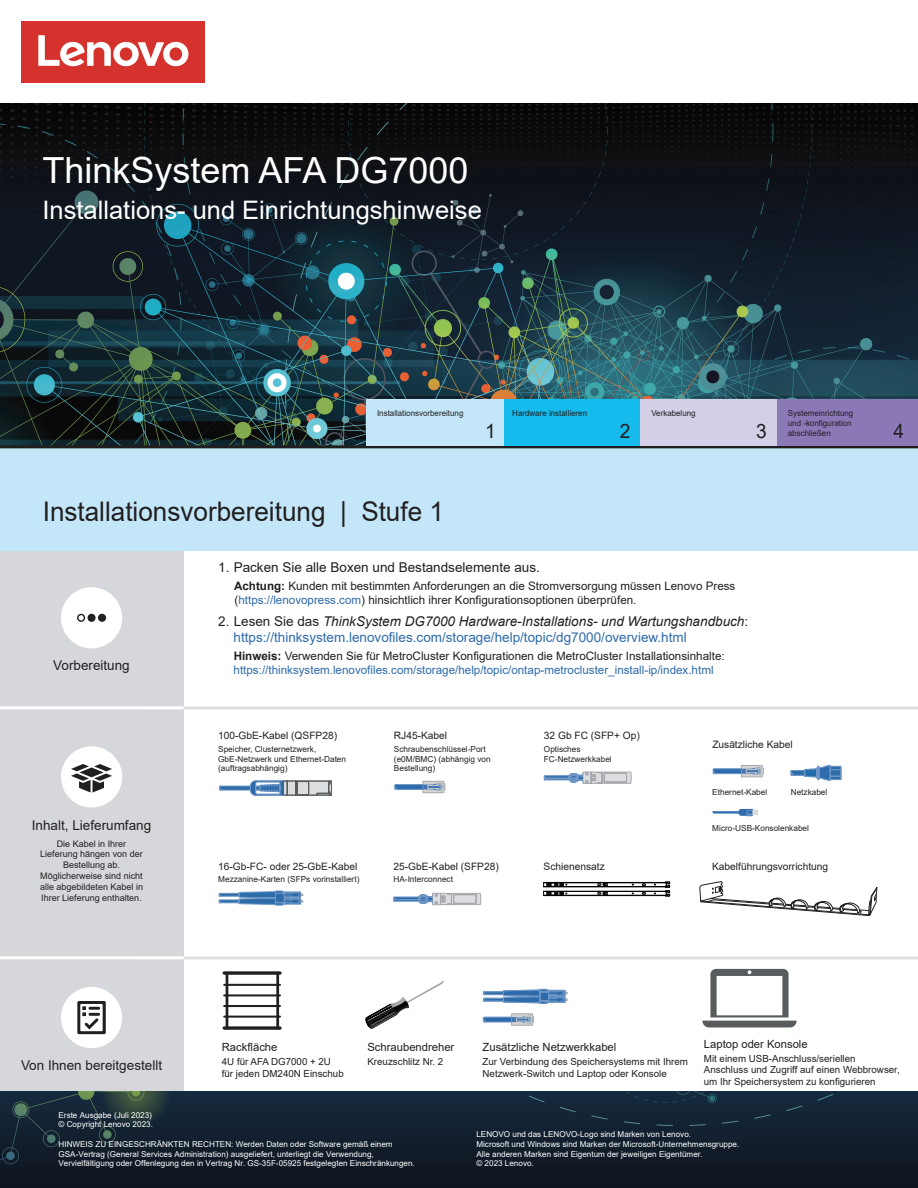
<style>
.page{position:relative;width:918px;height:1188px;background:#fff}
.page>*{position:absolute;margin:0;border:0;box-sizing:border-box;transform-origin:0 0}
.t1{font:36px "Arial";color:#fff}
.t2{font:27px "Arial";color:#221f21}
.t3{font:25.5px "Arial";color:#fff}
.t4{font:19.8px "Arial";color:#221f21}
.t5{font:13.5px/16.2px "Arial";color:#2d6aaa}
.t6{font:13.5px "Arial";color:#221f21}
.t7{font:11.62px/14px "Arial";color:#2d6aaa}
.t8{font:11.62px/14px "Arial";color:#221f21}
.t9{font:11.25px "Arial";color:#221f21}
.t10{font:10.2px "Arial";color:#221f21}
.t11{font:9.75px/11.7px "Arial";color:#221f21}
.t12{font:9px/10.8px "Arial";color:#221f21;text-align:center}
.t13{font:8.25px/9.9px "Arial";color:#221f21}
.t14{font:8.1px/9.8px "Arial";color:#fff}
.s1{font-weight:700}
.s2{color:#2d6aaa}
.s3{color:#221f21}
.s4{font-style:italic;color:#221f21}
.s5{font-weight:700;color:#221f21}
</style>
<div class="page">
<div style="left:0;top:540px;width:183px;height:552px;background:#d6d7da"></div>
<div style="left:0;top:448px;width:918px;height:103px;background:#c3e7f8"></div>
<div style="left:61px;top:746px;width:61px;height:62px;background:#fff;border-radius:50%"></div>
<svg style="left:71px;top:764px;width:41px;height:29px"></svg>
<hr style="left:143px;top:707px;width:775px;height:3px;background:#dee0e1">
<hr style="left:0;top:706px;width:184px;height:3px;background:#fff">
<hr style="left:143px;top:957px;width:775px;height:3px;background:#dee0e1">
<hr style="left:0;top:956px;width:184px;height:3px;background:#fff">
<div style="left:61px;top:987px;width:61px;height:61px;background:#fff;border-radius:50%"></div>
<svg style="left:77px;top:1001px;width:29px;height:33px"></svg>
<div style="left:61px;top:587px;width:61px;height:61px;background:#fff;border-radius:50%"></div>
<div style="left:77px;top:614px;width:8px;height:8px;border:1px solid #221f21;border-radius:50%"></div>
<div style="left:88px;top:614px;width:7px;height:7px;background:#221f21;border-radius:50%"></div>
<div style="left:88px;top:614px;width:8px;height:8px;border:1px solid #221f21;border-radius:50%"></div>
<div style="left:99px;top:614px;width:6px;height:7px;background:#221f21;border-radius:50%"></div>
<div style="left:98px;top:614px;width:8px;height:8px;border:1px solid #221f21;border-radius:50%"></div>
<svg style="left:395px;top:781px;width:50px;height:12px"></svg>
<svg style="left:219px;top:781px;width:113px;height:14px"></svg>
<svg style="left:791px;top:766px;width:50px;height:14px"></svg>
<svg style="left:713px;top:765px;width:50px;height:12px"></svg>
<svg style="left:712px;top:809px;width:46px;height:7px"></svg>
<hr style="left:544px;top:887px;width:123px;height:1px;background:#040403">
<hr style="left:544px;top:886px;width:123px;height:1px;background:#040403">
<hr style="left:544px;top:883px;width:123px;height:1px;background:#040403">
<hr style="left:544px;top:882px;width:123px;height:1px;background:#040403">
<svg style="left:642px;top:883px;width:4px;height:3px"></svg>
<hr style="left:544px;top:895px;width:123px;height:1px;background:#040403">
<hr style="left:544px;top:891px;width:123px;height:1px;background:#040403">
<svg style="left:642px;top:892px;width:4px;height:3px"></svg>
<svg style="left:665px;top:882px;width:6px;height:15px"></svg>
<svg style="left:597px;top:883px;width:11px;height:12px"></svg>
<svg style="left:544px;top:883px;width:23px;height:12px"></svg>
<svg style="left:699px;top:881px;width:178px;height:35px"></svg>
<svg style="left:219px;top:891px;width:84px;height:14px"></svg>
<svg style="left:393px;top:892px;width:88px;height:14px"></svg>
<svg style="left:544px;top:771px;width:87px;height:13px"></svg>
<svg style="left:702px;top:969px;width:95px;height:58px"></svg>
<hr style="left:226px;top:974px;width:2px;height:55px;background:#221f21">
<hr style="left:276px;top:974px;width:3px;height:55px;background:#221f21">
<svg style="left:224px;top:971px;width:56px;height:4px"></svg>
<hr style="left:224px;top:984px;width:56px;height:2px;background:#221f21">
<hr style="left:224px;top:994px;width:56px;height:2px;background:#221f21">
<hr style="left:224px;top:1005px;width:56px;height:2px;background:#221f21">
<hr style="left:224px;top:1016px;width:56px;height:2px;background:#221f21">
<svg style="left:224px;top:1026px;width:56px;height:4px"></svg>
<svg style="left:483px;top:1014px;width:51px;height:11px"></svg>
<svg style="left:483px;top:989px;width:84px;height:15px"></svg>
<img style="left:0;top:104px;width:918px;height:341px">
<hr style="left:0;top:445px;width:918px;height:3px;background:#211e20">
<div style="left:21px;top:21px;width:184px;height:61px;background:#d5322d"></div>
<svg style="left:38px;top:35px;width:150px;height:31px"></svg>
<div style="left:504px;top:399px;width:137px;height:46px;background:#15bbec"></div>
<div style="left:641px;top:399px;width:137px;height:46px;background:#d4cee6"></div>
<div style="left:778px;top:399px;width:140px;height:46px;background:#8b78b7"></div>
<div style="left:367px;top:399px;width:137px;height:46px;background:#c3e7f8"></div>
<img style="left:0;top:1092px;width:918px;height:96px">
<svg style="left:365px;top:981px;width:79px;height:48px"></svg>
<h1 class="t1" style="left:42px;top:146px;width:428px">ThinkSystem AFA DG7000</h1>
<h3 class="t3" style="left:42px;top:192px;width:441px">Installations- und Einrichtungshinweise</h3>
<p class="t13" style="left:377px;top:408px;width:88px">Installationsvorbereitung</p>
<p class="t13" style="left:512px;top:408px;width:76px">Hardware installieren</p>
<p class="t13" style="left:651px;top:408px;width:46px">Verkabelung</p>
<p class="t13" style="left:788px;top:409px;width:67px">Systemeinrichtung und -konfiguration</p>
<h3 class="t4" style="left:620px;top:418px;width:12px">2</h3>
<p class="t13" style="left:788px;top:428px;width:44px">abschließen</p>
<h3 class="t4" style="left:485px;top:418px;width:12px">1</h3>
<h3 class="t4" style="left:756px;top:418px;width:12px">3</h3>
<h3 class="t4" style="left:893px;top:418px;width:12px">4</h3>
<h2 class="t2" style="left:43px;top:493px;width:403px">Installationsvorbereitung | Stufe 1</h2>
<h3 class="t6" style="left:53px;top:656px;width:78px">Vorbereitung</h3>
<h3 class="t6" style="left:32px;top:816px;width:121px">Inhalt, Lieferumfang</h3>
<p class="t12" style="left:40px;top:838px;width:105px">Die Kabel in Ihrer<br>Lieferung hängen von der<br>Bestellung ab.<br>Möglicherweise sind nicht alle abgebildeten Kabel in<br>Ihrer Lieferung enthalten.</p>
<h3 class="t6" style="left:21px;top:1056px;width:143px">Von Ihnen bereitgestellt</h3>
<h3 class="t6" style="left:218px;top:558px;width:323px">1. Packen Sie alle Boxen und Bestandselemente aus.</h3>
<h3 class="t8" style="left:234px;top:579px;width:503px"><span class="s1">Achtung:</span> Kunden mit bestimmten Anforderungen an die Stromversorgung müssen Lenovo Press (<span class="s2">https://lenovopress.com</span>) hinsichtlich ihrer Konfigurationsoptionen überprüfen.</h3>
<h3 class="t5" style="left:234px;top:613px;width:516px;text-indent:-15px"><span class="s3">2. Lesen Sie das</span> <span class="s4">ThinkSystem DG7000 Hardware-Installations- und Wartungshandbuch</span><span class="s3">: </span>https://thinksystem.lenovofiles.com/storage/help/topic/dg7000/overview.html</h3>
<h3 class="t7" style="left:234px;top:649px;width:493px"><span class="s5">Hinweis:</span> <span class="s3">Verwenden Sie für MetroCluster Konfigurationen die MetroCluster Installationsinhalte: </span>https://thinksystem.lenovofiles.com/storage/help/topic/ontap-metrocluster_install-ip/index.html</h3>
<p class="t10" style="left:218px;top:729px;width:120px">100-GbE-Kabel (QSFP28)</p>
<p class="t13" style="left:218px;top:744px;width:129px">Speicher, Clusternetzwerk,<br>GbE-Netzwerk und Ethernet-Daten (auftragsabhängig)</p>
<p class="t10" style="left:394px;top:729px;width:55px">RJ45-Kabel</p>
<p class="t13" style="left:394px;top:744px;width:98px">Schraubenschlüssel-Port (e0M/BMC) (abhängig von<br>Bestellung)</p>
<p class="t10" style="left:544px;top:729px;width:97px">32 Gb FC (SFP+ Op)</p>
<p class="t13" style="left:544px;top:744px;width:69px">Optisches<br>FC-Netzwerkkabel</p>
<p class="t10" style="left:712px;top:738px;width:82px">Zusätzliche Kabel</p>
<p class="t13" style="left:712px;top:787px;width:57px">Ethernet-Kabel</p>
<p class="t13" style="left:791px;top:787px;width:38px">Netzkabel</p>
<p class="t13" style="left:712px;top:823px;width:98px">Micro-USB-Konsolenkabel</p>
<p class="t10" style="left:218px;top:859px;width:141px">16-Gb-FC- oder 25-GbE-Kabel</p>
<p class="t10" style="left:544px;top:859px;width:63px">Schienensatz</p>
<p class="t10" style="left:712px;top:859px;width:118px">Kabelführungsvorrichtung</p>
<p class="t13" style="left:218px;top:874px;width:143px">Mezzanine-Karten (SFPs vorinstalliert)</p>
<p class="t10" style="left:393px;top:859px;width:107px">25-GbE-Kabel (SFP28)</p>
<p class="t13" style="left:393px;top:874px;width:61px">HA-Interconnect</p>
<h3 class="t9" style="left:222px;top:1040px;width:57px">Rackfläche</h3>
<p class="t11" style="left:222px;top:1056px;width:123px">4U für AFA DG7000 + 2U für jeden DM240N Einschub</p>
<h3 class="t9" style="left:367px;top:1040px;width:88px">Schraubendreher</h3>
<p class="t11" style="left:367px;top:1056px;width:77px">Kreuzschlitz Nr. 2</p>
<h3 class="t9" style="left:483px;top:1040px;width:135px">Zusätzliche Netzwerkkabel</h3>
<p class="t11" style="left:483px;top:1056px;width:207px">Zur Verbindung des Speichersystems mit Ihrem<br>Netzwerk-Switch und Laptop oder Konsole</p>
<h3 class="t9" style="left:704px;top:1036px;width:105px">Laptop oder Konsole</h3>
<p class="t11" style="left:704px;top:1052px;width:197px">Mit einem USB-Anschluss/seriellen<br>Anschluss und Zugriff auf einen Webbrowser, um Ihr Speichersystem zu konfigurieren</p>
<p class="t14" style="left:59px;top:1110px;width:96px">Erste Ausgabe (Juli 2023) © Copyright Lenovo 2023.</p>
<p class="t14" style="left:59px;top:1139px;width:358px">HINWEIS ZU EINGESCHRÄNKTEN RECHTEN: Werden Daten oder Software gemäß einem<br>GSA-Vertrag (General Services Administration) ausgeliefert, unterliegt die Verwendung,<br>Vervielfältigung oder Offenlegung den in Vertrag Nr. GS-35F-05925 festgelegten Einschränkungen.</p>
<p class="t14" style="left:476px;top:1129px;width:264px">LENOVO und das LENOVO-Logo sind Marken von Lenovo.<br>Microsoft und Windows sind Marken der Microsoft-Unternehmensgruppe.<br>Alle anderen Marken sind Eigentum der jeweiligen Eigentümer.<br>© 2023 Lenovo.</p>
</div>
